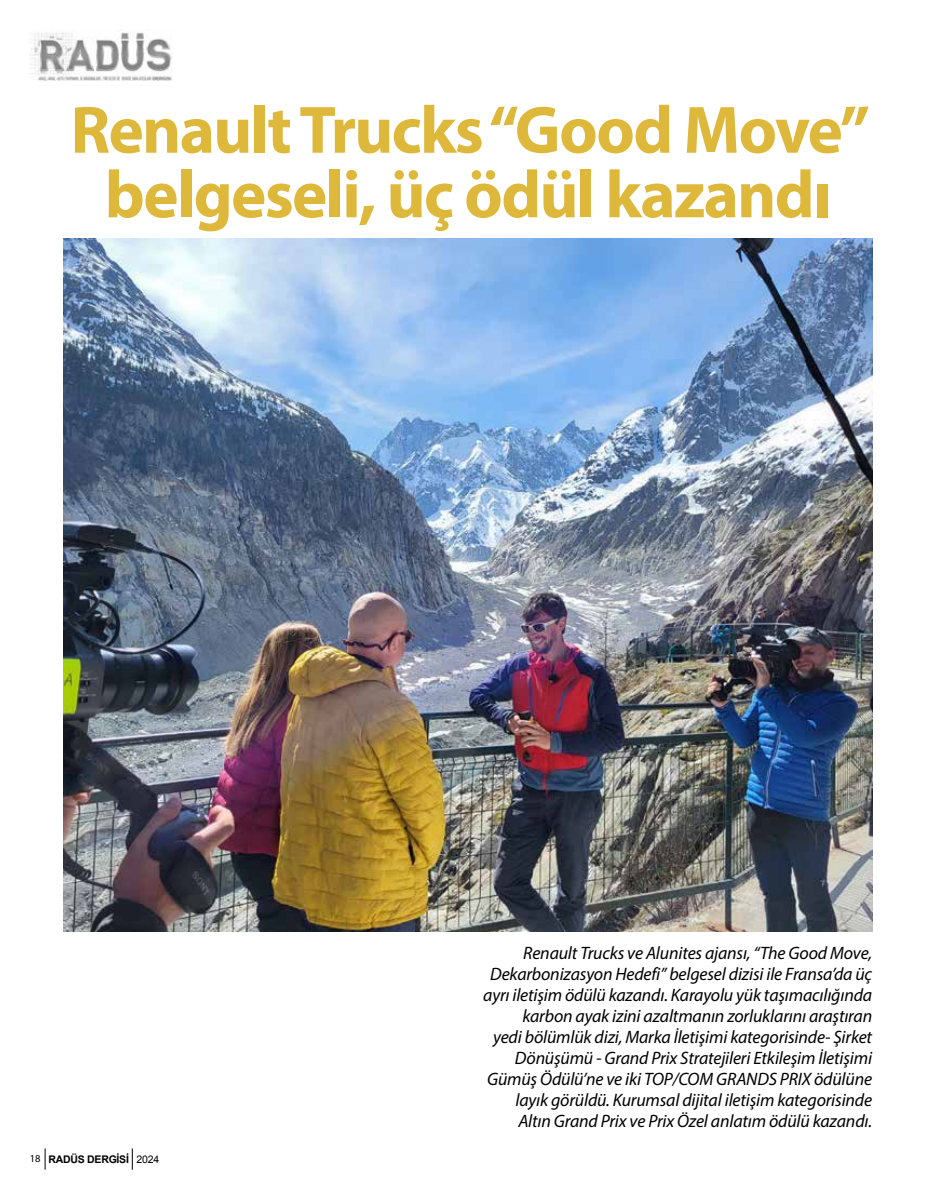
<style>
.page{position:relative;width:936px;height:1191px;background:#fff}
.page>*{position:absolute;margin:0;border:0;box-sizing:border-box;transform-origin:0 0}
.t1{font:700 67.5px/64.5px "Myriad Pro";letter-spacing:-.025em;color:#deb83b;text-align:center}
.t2{font:italic 18px/21px "Myriad Pro";letter-spacing:-.01em;color:#000;text-align:right}
.t3{font:700 10.5px "Arial";letter-spacing:-.025em;color:#000}
.s1{font-family:"Myriad Pro";font-weight:400}
.s2{font-weight:400}
</style>
<div class="page">
<svg style="left:45px;top:1148px;width:1px;height:21px"></svg>
<svg style="left:132px;top:1148px;width:1px;height:21px"></svg>
<img style="left:31px;top:32px;width:141px;height:49px">
<img style="left:64px;top:238px;width:808px;height:693px">
<h1 class="t1" style="left:70px;top:95px;width:801px">Renault Trucks “Good Move” belgeseli, üç ödül kazandı</h1>
<p class="t3" style="left:30px;top:1152px;width:131px"><span class="s1">18</span> RADÜS DERGİSİ <span class="s2">2024</span></p>
<p class="t2" style="left:483px;top:942px;width:390px">Renault Trucks ve Alunites ajansı, “The Good Move, Dekarbonizasyon Hedefi” belgesel dizisi ile Fransa’da üç ayrı iletişim ödülü kazandı. Karayolu yük taşımacılığında karbon ayak izini azaltmanın zorluklarını araştıran<br>yedi bölümlük dizi, Marka İletişimi kategorisinde- Şirket Dönüşümü - Grand Prix Stratejileri Etkileşim İletişimi Gümüş Ödülü’ne ve iki TOP/COM GRANDS PRIX ödülüne layık görüldü. Kurumsal dijital iletişim kategorisinde Altın Grand Prix ve Prix Özel anlatım ödülü kazandı.</p>
</div>
